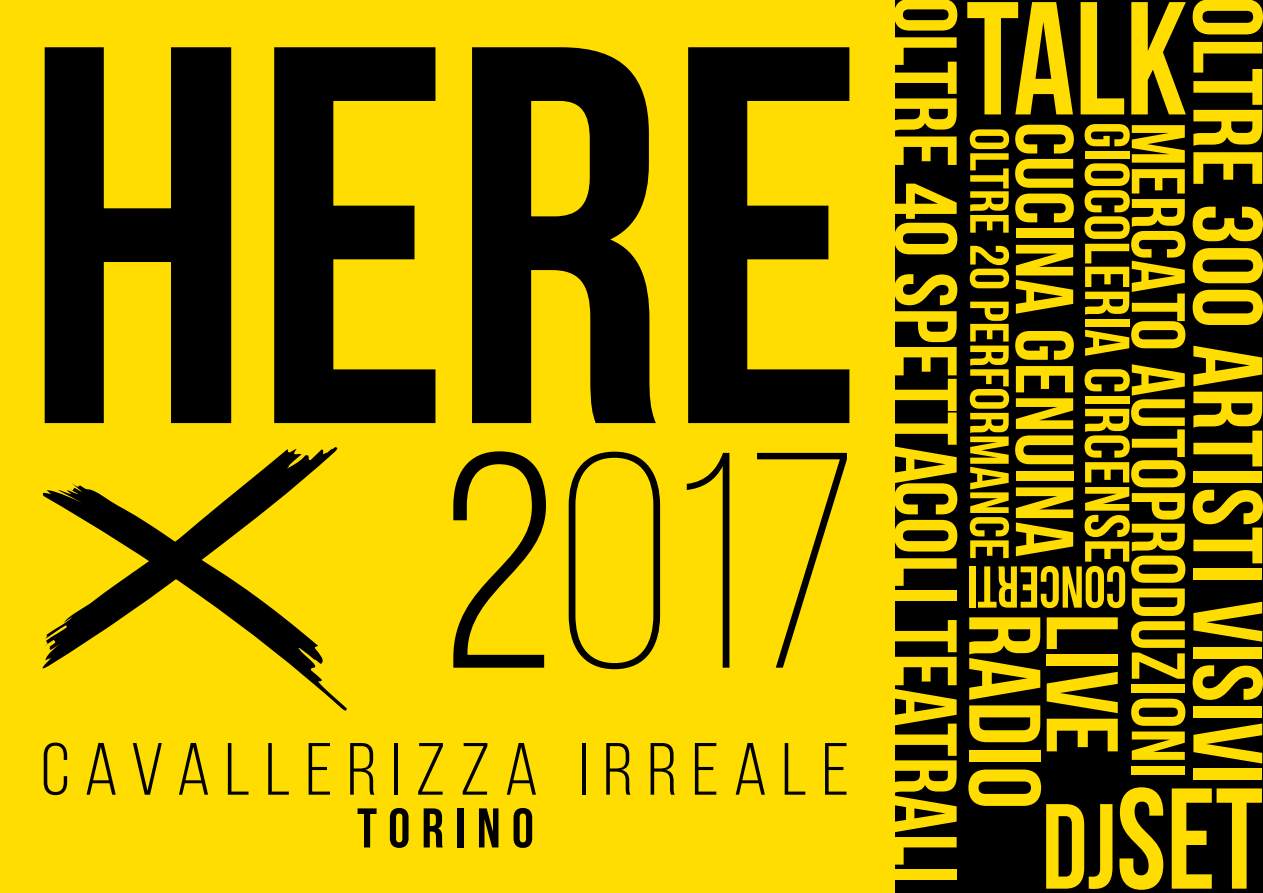
<style>
.page{position:relative;width:1263px;height:893px;background:#fff}
.page>*{position:absolute;margin:0;border:0;box-sizing:border-box;transform-origin:0 0}
.t1{font:700 160.5px "Bebas Neue";color:#fd0;scale:.93 1}
.t2{font:700 143.1px "Bebas Neue";color:#fd0;scale:.93 1}
.t3{font:700 101.55px "Bebas Neue";color:#fd0;scale:1.07 1}
.t4{font:700 98.25px "Bebas Neue";color:#fd0;scale:1.07 1}
.t5{font:700 88.35px "Bebas Neue";color:#fd0;scale:1.07 1}
.t6{font:700 81.9px "Bebas Neue";color:#fd0;scale:1.07 1}
.t7{font:700 75.75px "Bebas Neue";color:#fd0;scale:1.07 1}
.t8{font:700 63.15px "Bebas Neue";color:#fd0;scale:1.07 1}
.t9{font:700 58.8px "Bebas Neue";color:#fd0;scale:.93 1}
.t10{font:700 54.9px "Bebas Neue";color:#fd0;scale:1.07 1}
.s1{font-size:120.75px}
</style>
<div class="page">
<div style="left:894px;top:0;width:369px;height:893px;background:#000"></div>
<div style="left:0;top:0;width:894px;height:893px;background:#fd0"></div>
<svg style="left:358px;top:808px;width:19px;height:39px"></svg>
<svg style="left:390px;top:808px;width:18px;height:40px"></svg>
<svg style="left:424px;top:808px;width:19px;height:39px"></svg>
<div style="left:457px;top:808px;width:6px;height:39px;background:#000"></div>
<svg style="left:479px;top:808px;width:19px;height:39px"></svg>
<svg style="left:513px;top:808px;width:19px;height:40px"></svg>
<svg style="left:45px;top:47px;width:186px;height:376px;fill:#000"></svg>
<svg style="left:274px;top:47px;width:161px;height:376px;fill:#000"></svg>
<svg style="left:472px;top:47px;width:184px;height:376px;fill:#000"></svg>
<svg style="left:688px;top:47px;width:161px;height:376px;fill:#000"></svg>
<svg style="left:453px;top:451px;width:93px;height:217px"></svg>
<svg style="left:569px;top:452px;width:91px;height:217px"></svg>
<svg style="left:687px;top:453px;width:42px;height:215px"></svg>
<svg style="left:757px;top:453px;width:90px;height:215px"></svg>
<svg style="left:250px;top:447px;width:88px;height:33px"></svg>
<svg style="left:42px;top:480px;width:305px;height:231px"></svg>
<svg style="left:44px;top:743px;width:23px;height:52px"></svg>
<svg style="left:87px;top:743px;width:29px;height:52px"></svg>
<svg style="left:133px;top:743px;width:29px;height:52px"></svg>
<svg style="left:179px;top:743px;width:29px;height:52px"></svg>
<svg style="left:228px;top:743px;width:20px;height:52px"></svg>
<svg style="left:268px;top:743px;width:21px;height:52px"></svg>
<svg style="left:309px;top:743px;width:21px;height:52px"></svg>
<svg style="left:350px;top:743px;width:24px;height:52px"></svg>
<hr style="left:394px;top:743px;width:4px;height:52px;background:#000">
<svg style="left:418px;top:743px;width:25px;height:52px"></svg>
<svg style="left:463px;top:743px;width:24px;height:52px"></svg>
<svg style="left:507px;top:743px;width:29px;height:52px"></svg>
<hr style="left:582px;top:743px;width:4px;height:52px;background:#000">
<svg style="left:606px;top:743px;width:24px;height:52px"></svg>
<svg style="left:651px;top:743px;width:24px;height:52px"></svg>
<svg style="left:695px;top:743px;width:21px;height:52px"></svg>
<svg style="left:736px;top:743px;width:29px;height:52px"></svg>
<svg style="left:785px;top:743px;width:20px;height:52px"></svg>
<svg style="left:825px;top:743px;width:21px;height:52px"></svg>
<p class="t5" style="left:974px;top:-4px;width:831px;rotate:90deg">oltre 40 spettacoli teatrali</p>
<p class="t4" style="left:1281px;top:-4px;width:738px;rotate:90deg">oltre 300 artisti visivi</p>
<h1 class="t1" style="left:966px;top:-29px;width:239px">talk</h1>
<p class="t8" style="left:1141px;top:122px;width:414px;rotate:90deg">giocoleria circense</p>
<p class="t10" style="left:1019px;top:128px;width:405px;rotate:90deg">oltre 20 performance</p>
<p class="t6" style="left:1089px;top:122px;width:408px;rotate:90deg">cucina genuina</p>
<p class="t9" style="left:1127px;top:619px;width:173px;rotate:-180deg">concerti</p>
<p class="t3" style="left:1060px;top:613px;width:185px;rotate:90deg">radio</p>
<p class="t3" style="left:1137px;top:613px;width:134px;rotate:90deg">live</p>
<p class="t7" style="left:1199px;top:122px;width:615px;rotate:90deg">mercato autoproduzioni</p>
<h2 class="t2" style="left:1042px;top:761px;width:240px"><span class="s1">DJ</span>SET</h2>
</div>
